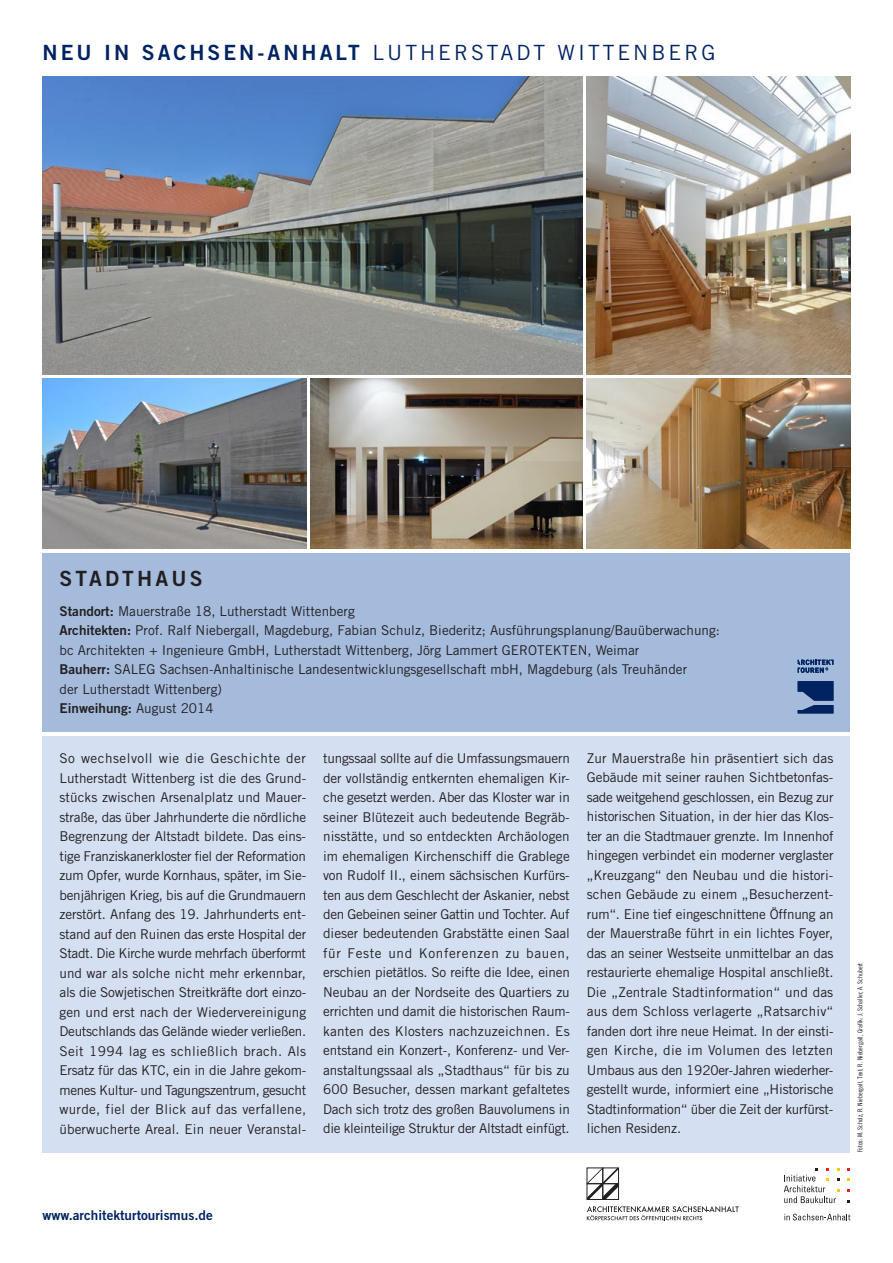
<style>
.page{position:relative;width:893px;height:1263px;background:#fff}
.page>*{position:absolute;margin:0;border:0;box-sizing:border-box;transform-origin:0 0}
.t1{font:21px "Trade Gothic";letter-spacing:.145em;color:#002361}
.t2{font:21px "Trade Gothic Bold Two";letter-spacing:.15em;color:#231f20}
.t3{font:13.5px/19.5px "Trade Gothic";color:#231f20;text-align:justify}
.t4{font:13.5px "Trade Gothic Bold Two";color:#002361}
.t5{font:13.5px "Trade Gothic Bold Two";color:#231f20}
.t6{font:6.75px "Trade Gothic Cond Eighteen";color:#231f20}
.s1{font-family:"Trade Gothic Bold Two"}
.s2{font-family:"Trade Gothic"}
</style>
<div class="page">
<div style="left:43px;top:736px;width:807px;height:416px;background:#d4dff1"></div>
<div style="left:43px;top:553px;width:807px;height:178px;background:#a4bbdc"></div>
<svg style="left:587px;top:1206px;width:152px;height:14px"></svg>
<svg style="left:587px;top:1168px;width:32px;height:29px"></svg>
<div style="left:603px;top:1183px;width:16px;height:16px;border:1px solid #231f20"></div>
<div style="left:587px;top:1183px;width:16px;height:16px;border:1px solid #231f20"></div>
<svg style="left:784px;top:1214px;width:66px;height:6px"></svg>
<svg style="left:784px;top:1168px;width:55px;height:35px"></svg>
<img style="left:587px;top:378px;width:263px;height:171px">
<img style="left:43px;top:77px;width:540px;height:297px">
<img style="left:587px;top:77px;width:263px;height:297px">
<img style="left:310px;top:378px;width:273px;height:171px">
<img style="left:43px;top:378px;width:263px;height:171px">
<svg style="left:798px;top:681px;width:35px;height:32px"></svg>
<svg style="left:798px;top:660px;width:35px;height:13px"></svg>
<h1 class="t1" style="left:43px;top:39px;width:674px"><span class="s1">NEU IN SACHSEN-ANHALT</span> LUTHERSTADT WITTENBERG</h1>
<h1 class="t2" style="left:60px;top:565px;width:141px">Stadthaus</h1>
<p class="t3" style="left:60px;top:601px;width:662px;text-align:left"><span class="s1">Standort:</span> Mauerstraße 18, Lutherstadt Wittenberg<br><span class="s1">Architekten:</span> Prof. Ralf Niebergall, Magdeburg, Fabian Schulz, Biederitz; Ausführungsplanung/Bauüberwachung: bc Architekten + Ingenieure GmbH, Lutherstadt Wittenberg, Jörg Lammert GEROTEKTEN, Weimar<br><span class="s1">Bauherr:</span> SALEG Sachsen-Anhaltinische Landesentwicklungsgesellschaft mbH, Magdeburg (als Treuhänder<br>der Lutherstadt Wittenberg)</p>
<p class="t5" style="left:60px;top:700px;width:156px">Einweihung: <span class="s2">August 2014</span></p>
<p class="t3" style="left:60px;top:748px;width:248px">So wechselvoll wie die Geschichte der Lutherstadt Wittenberg ist die des Grund&shy;stücks zwischen Arsenalplatz und Mauer&shy;straße, das über Jahrhunderte die nördliche Begrenzung der Altstadt bildete. Das eins&shy;tige Franziskanerkloster fiel der Reformation zum Opfer, wurde Kornhaus, später, im Sie&shy;benjährigen Krieg, bis auf die Grundmauern zerstört. Anfang des 19. Jahrhunderts ent&shy;stand auf den Ruinen das erste Hospital der Stadt. Die Kirche wurde mehrfach überformt und war als solche nicht mehr erkennbar, als die Sowjetischen Streitkräfte dort einzo&shy;gen und erst nach der Wiedervereinigung Deutschlands das Gelände wieder verließen.<br>Seit 1994 lag es schließlich brach. Als Ersatz für das KTC, ein in die Jahre gekom&shy;menes Kultur- und Tagungszentrum, gesucht wurde, fiel der Blick auf das verfallene, überwucherte Areal. Ein neuer Veranstal-</p>
<p class="t3" style="left:323px;top:748px;width:248px">tungssaal sollte auf die Umfassungsmauern der vollständig entkernten ehemaligen Kir&shy;che gesetzt werden. Aber das Kloster war in seiner Blütezeit auch bedeutende Begräb&shy;nisstätte, und so entdeckten Archäologen im ehemaligen Kirchenschiff die Grablege von Rudolf II., einem sächsischen Kurfürs&shy;ten aus dem Geschlecht der Askanier, nebst den Gebeinen seiner Gattin und Tochter. Auf dieser bedeutenden Grabstätte einen Saal für Feste und Konferenzen zu bauen, erschien pietätlos. So reifte die Idee, einen Neubau an der Nordseite des Quartiers zu errichten und damit die historischen Raum&shy;kanten des Klosters nachzuzeichnen. Es entstand ein Konzert-, Konferenz- und Ver&shy;anstaltungssaal als „Stadthaus“ für bis zu 600 Besucher, dessen markant gefaltetes Dach sich trotz des großen Bauvolumens in die kleinteilige Struktur der Altstadt einfügt.</p>
<p class="t3" style="left:587px;top:748px;width:248px">Zur Mauerstraße hin präsentiert sich das Gebäude mit seiner rauhen Sichtbetonfas&shy;sade weitgehend geschlossen, ein Bezug zur historischen Situation, in der hier das Klos&shy;ter an die Stadtmauer grenzte. Im Innenhof hingegen verbindet ein moderner verglaster „Kreuzgang“ den Neubau und die histori&shy;schen Gebäude zu einem „Besucherzent&shy;rum“. Eine tief eingeschnittene Öffnung an der Mauerstraße führt in ein lichtes Foyer, das an seiner Westseite unmittelbar an das restaurierte ehemalige Hospital anschließt.<br>Die „Zentrale Stadtinformation“ und das aus dem Schloss verlagerte „Ratsarchiv“ fanden dort ihre neue Heimat. In der einsti&shy;gen Kirche, die im Volumen des letzten Umbaus aus den 1920er-Jahren wiederher&shy;gestellt wurde, informiert eine „Historische Stadtinformation“ über die Zeit der kurfürst&shy;lichen Residenz.</p>
<p class="t4" style="left:43px;top:1207px;width:172px">www.architekturtourismus.de</p>
<p class="t6" style="left:856px;top:1152px;width:191px;rotate:-90deg">Fotos: M. Scholz, R. Niebergall, Text: R. Niebergall, Grafik: J. Schaller, A. Schubert</p>
</div>
